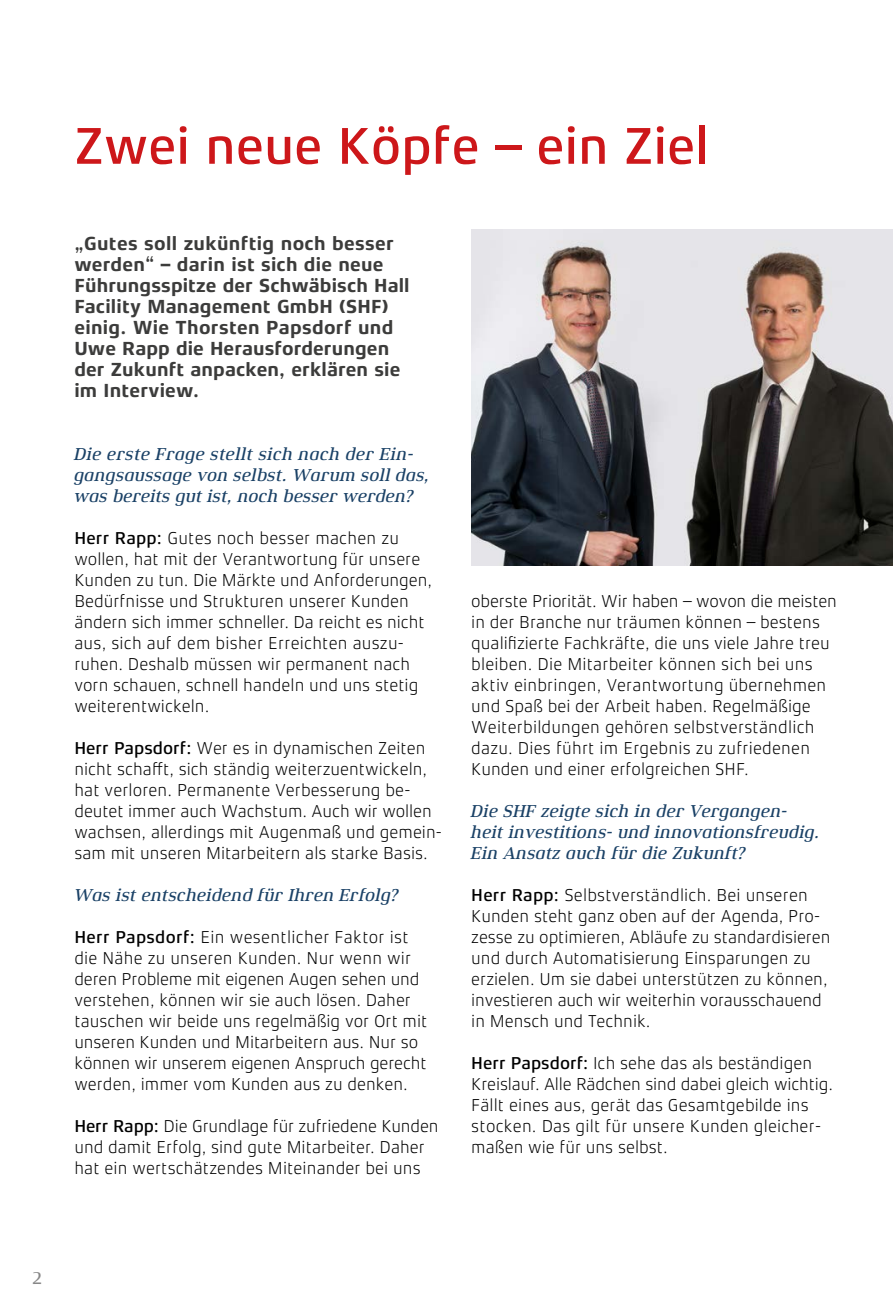
<style>
.page{position:relative;width:893px;height:1315px;background:#fff}
.page>*{position:absolute;margin:0;border:0;box-sizing:border-box;transform-origin:0 0}
.FINAL-Headline{font:500 52.5px "Xenois Sans Pro";color:#cd171a}
.FINAL-Intro{font:700 19.25px/21px "Xenois Sans Pro";letter-spacing:.01em;color:#3c3c3b}
.FINAL-Fließtext{font:300 17.5px/21px "Xenois Sans Pro";color:#000}
.Frage{font:italic 500 17.5px/21px "Xenois Serif Pro";color:#1a4166}
.t1{font:500 17.5px "Xenois Serif Pro";color:#878787}
.s1{font-weight:500}
</style>
<div class="page">
<img style="left:471px;top:229px;width:422px;height:336px">
<p class="FINAL-Headline" style="left:74px;top:116px;width:636px">Zwei neue Köpfe – ein Ziel</p>
<p class="FINAL-Intro" style="left:74px;top:233px;width:337px">„Gutes soll zukünftig noch besser werden“ – darin ist sich die neue<br>Führungsspitze der Schwäbisch Hall<br>Facility Management GmbH (SHF) einig. Wie Thorsten Papsdorf und<br>Uwe Rapp die Herausforderungen der Zukunft anpacken, erklären sie im Interview.</p>
<p class="Frage" style="left:74px;top:444px;width:357px">Die erste Frage stellt sich nach der Ein&shy;gangsaussage von selbst. Warum soll das, was bereits gut ist, noch besser werden?</p>
<p class="FINAL-Fließtext" style="left:74px;top:528px;width:359px"><span class="s1">Herr Rapp:</span> Gutes noch besser machen zu wollen, hat mit der Verantwortung für unsere Kunden zu tun. Die Märkte und Anforderungen, Bedürfnisse und Strukturen unserer Kunden ändern sich immer schneller. Da reicht es nicht aus, sich auf dem bisher Erreichten auszu&shy;ruhen. Deshalb müssen wir permanent nach vorn schauen, schnell handeln und uns stetig weiterentwickeln.</p>
<p class="FINAL-Fließtext" style="left:74px;top:738px;width:369px"><span class="s1">Herr Papsdorf:</span> Wer es in dynamischen Zeiten nicht schafft, sich ständig weiterzuentwickeln, hat verloren. Permanente Verbesserung be&shy;deutet immer auch Wachstum. Auch wir wollen wachsen, allerdings mit Augenmaß und gemein&shy;sam mit unseren Mitarbeitern als starke Basis.</p>
<p class="Frage" style="left:74px;top:885px;width:326px">Was ist entscheidend für Ihren Erfolg?</p>
<p class="FINAL-Fließtext" style="left:74px;top:927px;width:355px"><span class="s1">Herr Papsdorf:</span> Ein wesentlicher Faktor ist die Nähe zu unseren Kunden. Nur wenn wir deren Probleme mit eigenen Augen sehen und verstehen, können wir sie auch lösen. Daher tauschen wir beide uns regelmäßig vor Ort mit unseren Kunden und Mitarbeitern aus. Nur so können wir unserem eigenen Anspruch gerecht werden, immer vom Kunden aus zu denken.</p>
<p class="FINAL-Fließtext" style="left:74px;top:1116px;width:366px"><span class="s1">Herr Rapp:</span> Die Grundlage für zufriedene Kunden und damit Erfolg, sind gute Mitarbeiter. Daher hat ein wertschätzendes Miteinander bei uns</p>
<p class="FINAL-Fließtext" style="left:471px;top:591px;width:367px">oberste Priorität. Wir haben – wovon die meisten in der Branche nur träumen können – bestens qualifizierte Fachkräfte, die uns viele Jahre treu bleiben. Die Mitarbeiter können sich bei uns aktiv einbringen, Verantwortung übernehmen und Spaß bei der Arbeit haben. Regelmäßige Weiterbildungen gehören selbstverständlich dazu. Dies führt im Ergebnis zu zufriedenen Kunden und einer erfolgreichen SHF.</p>
<p class="Frage" style="left:471px;top:801px;width:350px">Die SHF zeigte sich in der Vergangen&shy;heit investitions- und innovationsfreudig.<br>Ein Ansatz auch für die Zukunft?</p>
<p class="FINAL-Fließtext" style="left:471px;top:885px;width:361px"><span class="s1">Herr Rapp:</span> Selbstverständlich. Bei unseren Kunden steht ganz oben auf der Agenda, Pro&shy;zesse zu optimieren, Abläufe zu standardisieren und durch Automatisierung Einsparungen zu erzielen. Um sie dabei unterstützen zu können, investieren auch wir weiterhin vorausschauend in Mensch und Technik.</p>
<p class="FINAL-Fließtext" style="left:471px;top:1053px;width:363px"><span class="s1">Herr Papsdorf:</span> Ich sehe das als beständigen Kreislauf. Alle Rädchen sind dabei gleich wichtig.<br>Fällt eines aus, gerät das Gesamtgebilde ins stocken. Das gilt für unsere Kunden gleicher&shy;maßen wie für uns selbst.</p>
<p class="t1" style="left:32px;top:1268px;width:12px">2</p>
</div>
